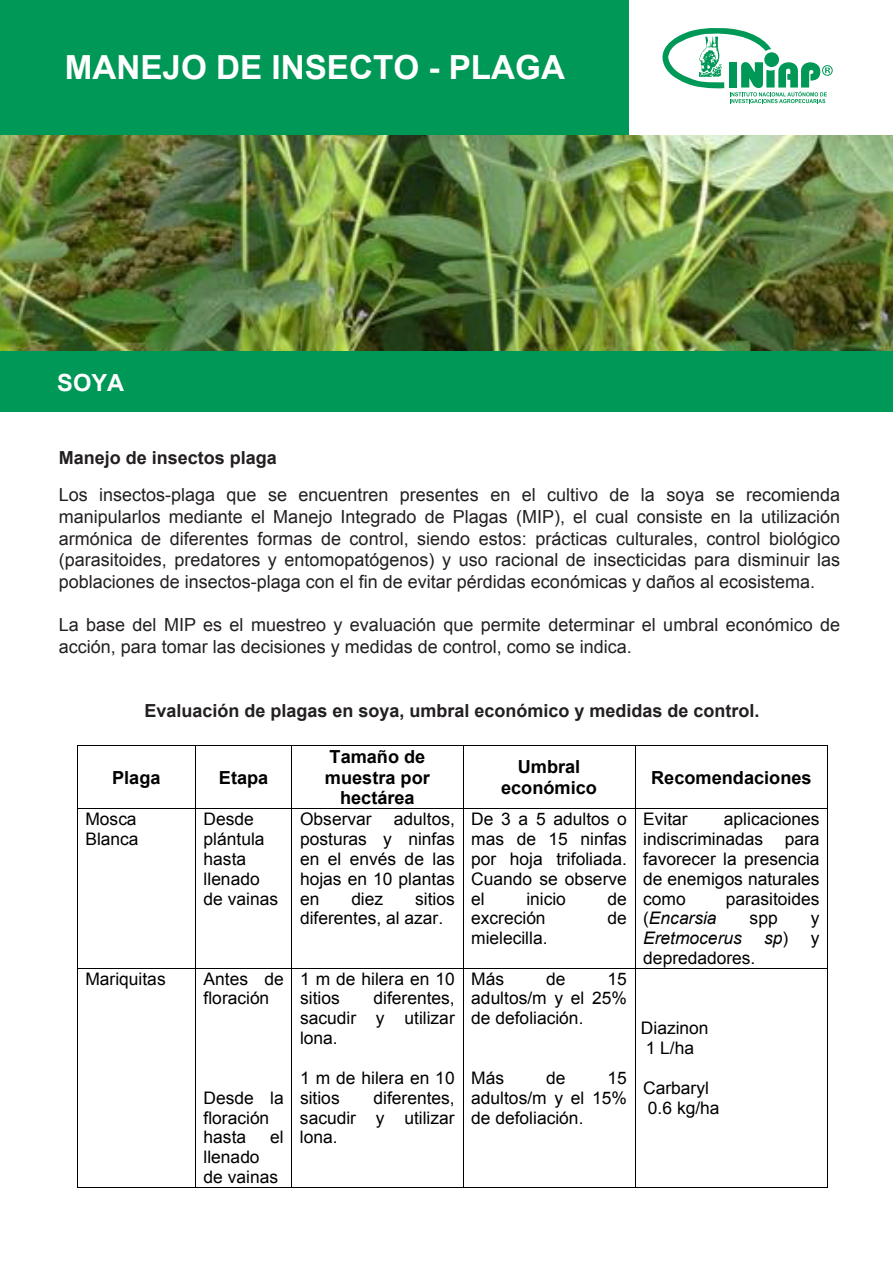
<style>
.page{position:relative;width:893px;height:1263px;background:#fff}
.page>*{position:absolute;margin:0;border:0;box-sizing:border-box;transform-origin:0 0}
.t1{font:700 33.15px "Arial";color:#fff}
.t2{font:700 23.7px "Arial";color:#fff}
.t3{font:18px/21.6px "Arial";color:#231f20;text-align:justify}
.t4{font:700 18px "Arial";color:#231f20}
.t5{font:700 18px/20.7px "Arial";color:#000;text-align:center}
.t6{font:17.25px/19.8px "Arial";color:#000}
.t7{font:italic 17.25px "Arial";color:#000}
.s1{font-style:normal}
</style>
<div class="page">
<svg style="left:662px;top:28px;width:171px;height:75px"></svg>
<div style="left:0;top:0;width:628px;height:135px;background:#009856"></div>
<div style="left:0;top:350px;width:892px;height:62px;background:#009856"></div>
<img style="left:0;top:136px;width:892px;height:215px">
<hr style="left:78px;top:746px;width:117px;height:1px;background:#000">
<hr style="left:196px;top:746px;width:96px;height:1px;background:#000">
<hr style="left:292px;top:746px;width:171px;height:1px;background:#000">
<hr style="left:463px;top:746px;width:172px;height:1px;background:#000">
<hr style="left:635px;top:746px;width:192px;height:1px;background:#000">
<hr style="left:77px;top:746px;width:1px;height:62px;background:#000">
<hr style="left:195px;top:746px;width:1px;height:62px;background:#000">
<hr style="left:292px;top:746px;width:1px;height:62px;background:#000">
<hr style="left:463px;top:746px;width:1px;height:62px;background:#000">
<hr style="left:635px;top:746px;width:1px;height:62px;background:#000">
<hr style="left:827px;top:746px;width:1px;height:62px;background:#000">
<hr style="left:78px;top:808px;width:117px;height:1px;background:#000">
<hr style="left:196px;top:808px;width:96px;height:1px;background:#000">
<hr style="left:292px;top:808px;width:171px;height:1px;background:#000">
<hr style="left:463px;top:808px;width:172px;height:1px;background:#000">
<hr style="left:635px;top:808px;width:192px;height:1px;background:#000">
<hr style="left:77px;top:809px;width:1px;height:159px;background:#000">
<hr style="left:195px;top:809px;width:1px;height:159px;background:#000">
<hr style="left:292px;top:809px;width:1px;height:159px;background:#000">
<hr style="left:463px;top:809px;width:1px;height:159px;background:#000">
<hr style="left:635px;top:809px;width:1px;height:159px;background:#000">
<hr style="left:827px;top:809px;width:1px;height:159px;background:#000">
<hr style="left:78px;top:968px;width:117px;height:1px;background:#000">
<hr style="left:196px;top:968px;width:96px;height:1px;background:#000">
<hr style="left:292px;top:968px;width:171px;height:1px;background:#000">
<hr style="left:463px;top:968px;width:172px;height:1px;background:#000">
<hr style="left:635px;top:968px;width:192px;height:1px;background:#000">
<hr style="left:77px;top:969px;width:1px;height:218px;background:#000">
<hr style="left:78px;top:1187px;width:117px;height:1px;background:#000">
<hr style="left:195px;top:969px;width:1px;height:218px;background:#000">
<hr style="left:196px;top:1187px;width:96px;height:1px;background:#000">
<hr style="left:292px;top:969px;width:1px;height:218px;background:#000">
<hr style="left:292px;top:1187px;width:171px;height:1px;background:#000">
<hr style="left:463px;top:969px;width:1px;height:218px;background:#000">
<hr style="left:463px;top:1187px;width:172px;height:1px;background:#000">
<hr style="left:635px;top:969px;width:1px;height:218px;background:#000">
<hr style="left:635px;top:1187px;width:192px;height:1px;background:#000">
<hr style="left:827px;top:969px;width:1px;height:218px;background:#000">
<h1 class="t1" style="left:65px;top:55px;width:502px">MANEJO DE INSECTO - PLAGA</h1>
<h2 class="t2" style="left:57px;top:374px;width:68px">SOYA</h2>
<p class="t4" style="left:59px;top:451px;width:220px">Manejo de insectos plaga</p>
<p class="t3" style="left:59px;top:486px;width:783px">Los insectos-plaga que se encuentren presentes en el cultivo de la soya se recomienda manipularlos mediante el Manejo Integrado de Plagas (MIP), el cual consiste en la utilización armónica de diferentes formas de control, siendo estos: prácticas culturales, control biológico (parasitoides, predatores y entomopatógenos) y uso racional de insecticidas para disminuir las poblaciones de insectos-plaga con el fin de evitar pérdidas económicas y daños al ecosistema.</p>
<p class="t3" style="left:59px;top:616px;width:783px">La base del MIP es el muestreo y evaluación que permite determinar el umbral económico de acción, para tomar las decisiones y medidas de control, como se indica.</p>
<p class="t4" style="left:144px;top:704px;width:617px">Evaluación de plagas en soya, umbral económico y medidas de control.</p>
<p class="t5" style="left:112px;top:769px;width:50px">Plaga</p>
<p class="t5" style="left:219px;top:769px;width:51px">Etapa</p>
<p class="t5" style="left:325px;top:748px;width:106px">Tamaño de muestra por hectárea</p>
<p class="t5" style="left:501px;top:758px;width:97px">Umbral económico</p>
<p class="t5" style="left:651px;top:769px;width:162px">Recomendaciones</p>
<p class="t6" style="left:85px;top:811px;width:55px">Mosca<br>Blanca</p>
<p class="t6" style="left:204px;top:811px;width:76px">Desde plántula hasta llenado de vainas</p>
<p class="t6" style="left:300px;top:811px;width:73px">Observar</p>
<p class="t6" style="left:300px;top:811px;width:156px;text-align:justify;text-indent:94px">adultos, posturas y ninfas en el envés de las hojas en 10 plantas en</p>
<p class="t6" style="left:300px;top:890px;width:156px;text-indent:115px">sitios diferentes, al azar.</p>
<p class="t6" style="left:351px;top:890px;width:33px">diez</p>
<p class="t6" style="left:85px;top:970px;width:82px">Mariquitas</p>
<p class="t6" style="left:204px;top:970px;width:82px">Antes de floración</p>
<p class="t6" style="left:204px;top:1089px;width:82px">Desde la floración hasta</p>
<p class="t6" style="left:270px;top:1129px;width:15px">el</p>
<p class="t6" style="left:204px;top:1149px;width:76px">llenado de vainas</p>
<p class="t6" style="left:300px;top:970px;width:156px">1 m de hilera en 10 sitios</p>
<p class="t6" style="left:300px;top:990px;width:156px;text-align:justify;text-indent:74px">diferentes, sacudir y utilizar lona.</p>
<p class="t6" style="left:300px;top:1069px;width:156px">1 m de hilera en 10 sitios</p>
<p class="t6" style="left:300px;top:1089px;width:156px;text-align:justify;text-indent:74px">diferentes, sacudir y utilizar lona.</p>
<p class="t6" style="left:471px;top:811px;width:157px;text-align:justify">De 3 a 5 adultos o mas de 15 ninfas por hoja trifoliada.<br>Cuando se observe el</p>
<p class="t6" style="left:526px;top:890px;width:41px">inicio</p>
<p class="t6" style="left:607px;top:890px;width:21px">de</p>
<p class="t6" style="left:471px;top:910px;width:76px">excreción</p>
<p class="t6" style="left:607px;top:910px;width:21px">de</p>
<p class="t6" style="left:471px;top:930px;width:78px">mielecilla.</p>
<p class="t6" style="left:471px;top:970px;width:34px">Más</p>
<p class="t6" style="left:546px;top:970px;width:21px">de</p>
<p class="t6" style="left:471px;top:970px;width:157px;text-align:justify;text-indent:136px">15 adultos/m y el 25% de defoliación.</p>
<p class="t6" style="left:471px;top:1069px;width:34px">Más</p>
<p class="t6" style="left:546px;top:1069px;width:21px">de</p>
<p class="t6" style="left:471px;top:1069px;width:157px;text-align:justify;text-indent:136px">15 adultos/m y el 15% de defoliación.</p>
<p class="t6" style="left:643px;top:811px;width:178px;text-align:justify;text-indent:81px">aplicaciones indiscriminadas para favorecer la presencia de enemigos naturales como</p>
<p class="t6" style="left:643px;top:811px;width:46px">Evitar</p>
<p class="t6" style="left:726px;top:890px;width:95px">parasitoides</p>
<p class="t7" style="left:643px;top:912px;width:75px"><span class="s1">(</span>Encarsia</p>
<p class="t6" style="left:750px;top:910px;width:30px">spp</p>
<p class="t6" style="left:811px;top:910px;width:10px">y</p>
<p class="t7" style="left:643px;top:932px;width:100px">Eretmocerus</p>
<p class="t7" style="left:764px;top:932px;width:57px">sp<span class="s1">) y</span></p>
<p class="t6" style="left:643px;top:950px;width:114px">depredadores.</p>
<p class="t6" style="left:641px;top:1020px;width:69px">Diazinon<br>1 L/ha</p>
<p class="t6" style="left:643px;top:1079px;width:78px">Carbaryl<br>0.6 kg/ha</p>
</div>
